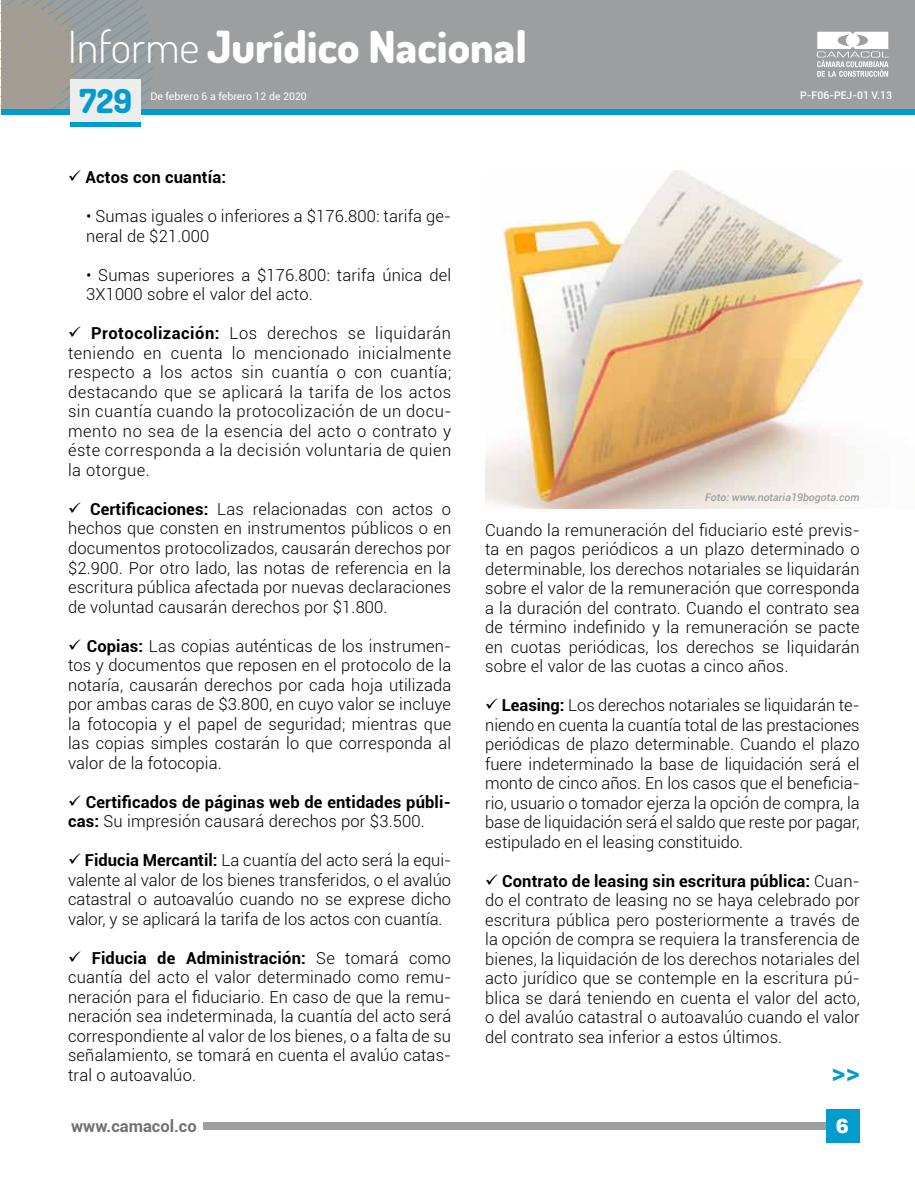
<style>
.page{position:relative;width:915px;height:1191px;background:#fff}
.page>*{position:absolute;margin:0;border:0;box-sizing:border-box;transform-origin:0 0}
.t1{font:800 44.25px "Dosis";color:#fff}
.t2{font:800 33px "Dosis";color:#009cce}
.t3{font:700 27px "Roboto";color:#009cce}
.t4{font:900 19.5px "Roboto";color:#fff}
.t5{font:900 19.5px "Arial";color:#fff}
.t6{font:300 16.5px/19.5px "Roboto";letter-spacing:.01em;color:#000;text-align:justify}
.t7{font:700 16.5px/19.5px "Roboto";letter-spacing:.01em;color:#000}
.t8{font:700 16.5px "Roboto";color:#707172}
.t9{font:italic 500 10.5px "Roboto";color:#9c9e9f}
.t10{font:10.5px "Roboto";color:#fff}
.t11{font:500 10.5px "Roboto";color:#fff}
.s1{font-weight:300}
.s2{font-weight:700}
</style>
<div class="page">
<div style="left:203px;top:1122px;width:655px;height:7px;background:#9c9e9f"></div>
<div style="left:825px;top:1109px;width:33px;height:34px;background:#009cce"></div>
<div style="left:1px;top:0;width:913px;height:108px;background:#9c9e9f"></div>
<div style="left:1px;top:109px;width:913px;height:5px;background:#009cce"></div>
<svg style="left:1px;top:0;width:158px;height:109px"></svg>
<svg style="left:817px;top:32px;width:71px;height:45px"></svg>
<div style="left:70px;top:122px;width:70px;height:5px;background:#009cce"></div>
<div style="left:70px;top:79px;width:70px;height:43px;background:#eceded"></div>
<img style="left:485px;top:170px;width:379px;height:338px">
<h1 class="t1" style="left:68px;top:18px;width:460px"><span class="s1">Informe</span> Jurídico Nacional</h1>
<h2 class="t2" style="left:79px;top:80px;width:54px">729</h2>
<p class="t10" style="left:150px;top:89px;width:158px">De febrero 6 a febrero 12 de 2020</p>
<p class="t11" style="left:800px;top:87px;width:93px">P-F06-PEJ-01 V.13</p>
<p class="t7" style="left:68px;top:167px;width:159px">✓ Actos con cuantía:</p>
<p class="t6" style="left:86px;top:206px;width:366px">• Sumas iguales o inferiores a $176.800: tarifa ge&shy;neral de $21.000</p>
<p class="t6" style="left:86px;top:265px;width:366px">• Sumas superiores a $176.800: tarifa única del<br>3X1000 sobre el valor del acto.</p>
<p class="t6" style="left:68px;top:323px;width:384px">✓ <span class="s2">Protocolización:</span> Los derechos se liquidarán teniendo en cuenta lo mencionado inicialmente respecto a los actos sin cuantía o con cuantía; destacando que se aplicará la tarifa de los actos sin cuantía cuando la protocolización de un docu&shy;mento no sea de la esencia del acto o contrato y éste corresponda a la decisión voluntaria de quien la otorgue.</p>
<p class="t6" style="left:68px;top:499px;width:384px">✓ <span class="s2">Certificaciones:</span> Las relacionadas con actos o hechos que consten en instrumentos públicos o en documentos protocolizados, causarán derechos por $2.900. Por otro lado, las notas de referencia en la escritura pública afectada por nuevas declaraciones de voluntad causarán derechos por $1.800.</p>
<p class="t6" style="left:68px;top:635px;width:384px">✓ <span class="s2">Copias:</span> Las copias auténticas de los instrumen&shy;tos y documentos que reposen en el protocolo de la notaría, causarán derechos por cada hoja utilizada por ambas caras de $3.800, en cuyo valor se incluye la fotocopia y el papel de seguridad; mientras que las copias simples costarán lo que corresponda al valor de la fotocopia.</p>
<p class="t7" style="left:68px;top:791px;width:384px">✓ Certificados de páginas web de entidades públi&shy;cas: <span class="s1">Su impresión causará derechos por $3.500.</span></p>
<p class="t6" style="left:68px;top:850px;width:384px">✓ <span class="s2">Fiducia Mercantil:</span> La cuantía del acto será la equi&shy;valente al valor de los bienes transferidos, o el avalúo catastral o autoavalúo cuando no se exprese dicho valor, y se aplicará la tarifa de los actos con cuantía.</p>
<p class="t6" style="left:68px;top:947px;width:384px">✓ <span class="s2">Fiducia de Administración:</span> Se tomará como cuantía del acto el valor determinado como remu&shy;neración para el fiduciario. En caso de que la remu&shy;neración sea indeterminada, la cuantía del acto será correspondiente al valor de los bienes, o a falta de su señalamiento, se tomará en cuenta el avalúo catas&shy;tral o autoavalúo.</p>
<p class="t9" style="left:705px;top:490px;width:156px">Foto: www.notaria19bogota.com</p>
<p class="t6" style="left:485px;top:519px;width:376px">Cuando la remuneración del fiduciario esté previs&shy;ta en pagos periódicos a un plazo determinado o determinable, los derechos notariales se liquidarán sobre el valor de la remuneración que corresponda a la duración del contrato. Cuando el contrato sea de término indefinido y la remuneración se pacte en cuotas periódicas, los derechos se liquidarán sobre el valor de las cuotas a cinco años.</p>
<p class="t6" style="left:485px;top:695px;width:376px">✓ <span class="s2">Leasing:</span> Los derechos notariales se liquidarán te&shy;niendo en cuenta la cuantía total de las prestaciones periódicas de plazo determinable. Cuando el plazo fuere indeterminado la base de liquidación será el monto de cinco años. En los casos que el beneficia&shy;rio, usuario o tomador ejerza la opción de compra, la base de liquidación será el saldo que reste por pagar, estipulado en el leasing constituido.</p>
<p class="t6" style="left:485px;top:870px;width:376px">✓ <span class="s2">Contrato de leasing sin escritura pública:</span> Cuan&shy;do el contrato de leasing no se haya celebrado por escritura pública pero posteriormente a través de la opción de compra se requiera la transferencia de bienes, la liquidación de los derechos notariales del acto jurídico que se contemple en la escritura pú&shy;blica se dará teniendo en cuenta el valor del acto, o del avalúo catastral o autoavalúo cuando el valor del contrato sea inferior a estos últimos.</p>
<h3 class="t3" style="left:831px;top:1052px;width:30px">&gt;&gt;</h3>
<p class="t5" style="left:835px;top:1111px;width:15px">6</p>
<p class="t8" style="left:71px;top:1114px;width:127px">www.camacol.co</p>
<p class="t4" style="left:836px;top:1114px;width:13px">1</p>
</div>
